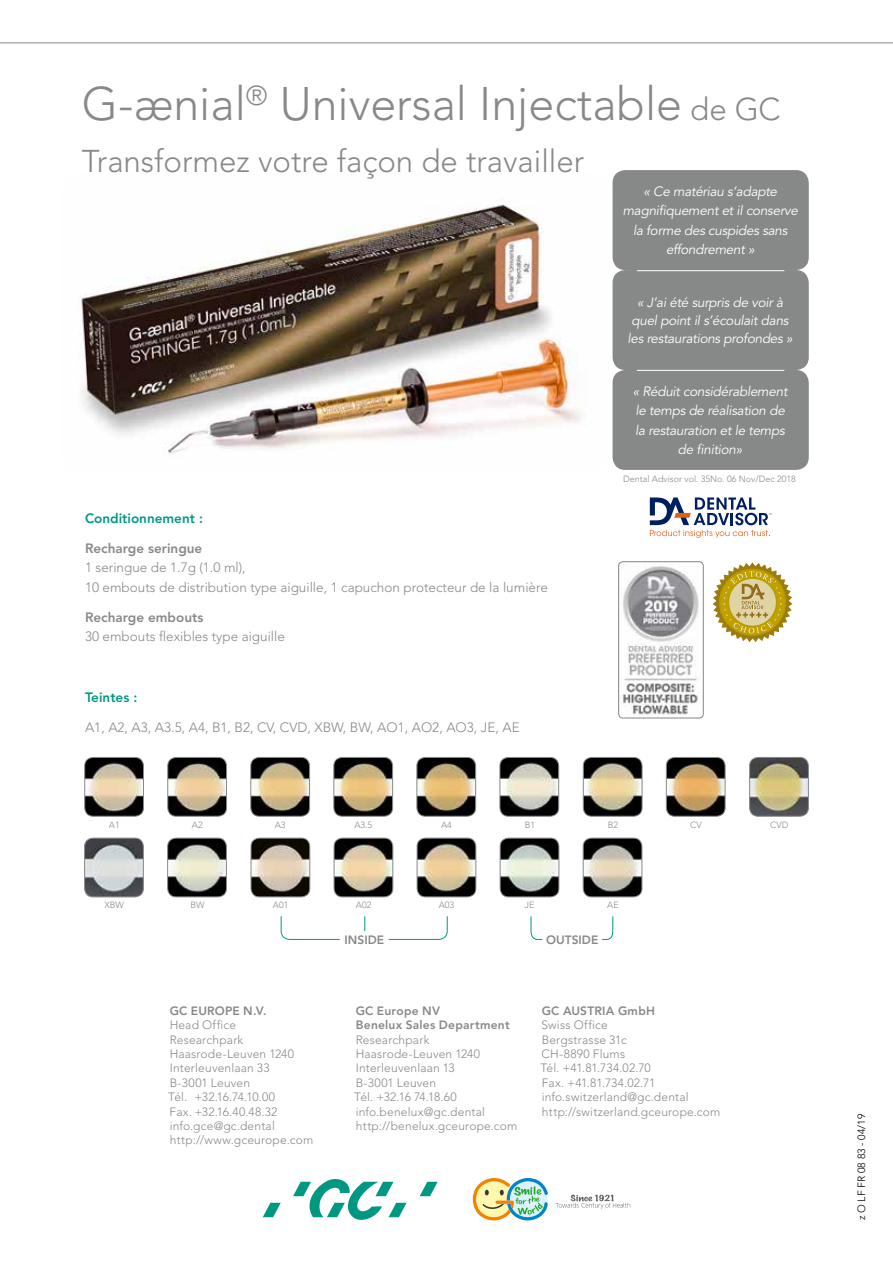
<style>
.page{position:relative;width:893px;height:1263px;background:#fff}
.page>*{position:absolute;margin:0;border:0;box-sizing:border-box;transform-origin:0 0}
.t1{font:300 46.65px "Avenir";color:#878988}
.t2{font:300 31.2px "Avenir";color:#878988}
.t3{font:italic 13.5px/19.5px "Avenir";letter-spacing:-.02em;color:#fff;text-align:center}
.t4{font:300 13.5px/19.5px "Avenir";color:#878988}
.t5{font:800 13.5px "Avenir";color:#878988}
.t6{font:800 13.5px "Avenir";color:#009880}
.t7{font:300 12px/14.4px "Avenir LT Std";letter-spacing:.02em;color:#878988}
.t8{font:800 12px/14.4px "Avenir LT Std";letter-spacing:.02em;color:#878988}
.t9{font:800 12px "Avenir";color:#878988}
.t10{font:300 10.5px "Avenir LT Std";color:#000}
.t11{font:300 9px "Avenir";color:#878988}
.s1{font-family:"Avenir LT Std";font-size:31.2px}
</style>
<div class="page">
<div style="left:613px;top:170px;width:196px;height:100px;background:#878988;border-radius:13px"></div>
<div style="left:613px;top:270px;width:196px;height:100px;background:#878988;border-radius:13px"></div>
<div style="left:613px;top:370px;width:196px;height:100px;background:#878988;border-radius:13px"></div>
<hr style="left:637px;top:370px;width:147px;height:1px;background:#fff">
<hr style="left:637px;top:270px;width:147px;height:1px;background:#fff">
<svg style="left:650px;top:497px;width:121px;height:41px"></svg>
<hr style="left:0;top:43px;width:893px;height:1px;background:#878988">
<img style="left:81px;top:204px;width:501px;height:250px">
<svg style="left:473px;top:1178px;width:75px;height:42px;background:#c2d1af"></svg>
<svg style="left:555px;top:1194px;width:75px;height:15px"></svg>
<svg style="left:263px;top:1203px;width:18px;height:14px"></svg>
<svg style="left:420px;top:1182px;width:18px;height:14px"></svg>
<svg style="left:293px;top:1179px;width:114px;height:41px"></svg>
<img style="left:85px;top:757px;width:58px;height:59px">
<div style="left:84px;top:757px;width:60px;height:60px;border:1px solid #878988;border-radius:9px"></div>
<img style="left:168px;top:757px;width:59px;height:59px">
<div style="left:167px;top:757px;width:60px;height:60px;border:1px solid #878988;border-radius:9px"></div>
<img style="left:251px;top:757px;width:59px;height:59px">
<div style="left:250px;top:757px;width:60px;height:60px;border:1px solid #878988;border-radius:9px"></div>
<img style="left:334px;top:757px;width:59px;height:59px">
<div style="left:333px;top:757px;width:60px;height:60px;border:1px solid #878988;border-radius:9px"></div>
<img style="left:418px;top:757px;width:58px;height:59px">
<div style="left:416px;top:757px;width:60px;height:60px;border:1px solid #878988;border-radius:9px"></div>
<img style="left:500px;top:757px;width:59px;height:59px">
<div style="left:500px;top:757px;width:59px;height:60px;border:1px solid #878988;border-radius:9px"></div>
<img style="left:334px;top:838px;width:59px;height:59px">
<div style="left:334px;top:838px;width:59px;height:59px;border:1px solid #878988;border-radius:9px"></div>
<img style="left:251px;top:838px;width:59px;height:59px">
<div style="left:251px;top:838px;width:59px;height:59px;border:1px solid #878988;border-radius:9px"></div>
<img style="left:417px;top:838px;width:59px;height:59px">
<div style="left:417px;top:838px;width:59px;height:59px;border:1px solid #878988;border-radius:9px"></div>
<img style="left:500px;top:838px;width:59px;height:59px">
<div style="left:500px;top:838px;width:59px;height:59px;border:1px solid #878988;border-radius:9px"></div>
<img style="left:583px;top:838px;width:59px;height:59px">
<div style="left:583px;top:838px;width:59px;height:59px;border:1px solid #878988;border-radius:9px"></div>
<img style="left:85px;top:838px;width:58px;height:59px">
<div style="left:84px;top:838px;width:60px;height:59px;border:1px solid #878988;border-radius:9px"></div>
<img style="left:583px;top:757px;width:59px;height:59px">
<div style="left:583px;top:757px;width:59px;height:60px;border:1px solid #878988;border-radius:9px"></div>
<img style="left:666px;top:757px;width:59px;height:59px">
<div style="left:666px;top:757px;width:59px;height:60px;border:1px solid #878988;border-radius:9px"></div>
<img style="left:168px;top:838px;width:58px;height:59px">
<div style="left:167px;top:838px;width:60px;height:59px;border:1px solid #878988;border-radius:9px"></div>
<img style="left:750px;top:757px;width:58px;height:58px">
<div style="left:749px;top:757px;width:60px;height:60px;border:1px solid #878988;border-radius:9px"></div>
<svg style="left:388px;top:916px;width:60px;height:24px"></svg>
<svg style="left:602px;top:916px;width:11px;height:24px"></svg>
<svg style="left:280px;top:916px;width:60px;height:24px"></svg>
<svg style="left:530px;top:916px;width:13px;height:24px"></svg>
<svg style="left:364px;top:916px;width:1px;height:15px"></svg>
<svg style="left:713px;top:562px;width:79px;height:80px"></svg>
<img style="left:619px;top:562px;width:84px;height:156px">
<div style="left:618px;top:561px;width:85px;height:157px;border:1px solid #878988;border-radius:4px"></div>
<h1 class="t1" style="left:82px;top:77px;width:700px">G-ænial<sup>®</sup> Universal Injectable <span class="s1">de GC</span></h1>
<h2 class="t2" style="left:82px;top:143px;width:504px">Transformez votre façon de travailler</h2>
<p class="t3" style="left:623px;top:182px;width:177px">« Ce matériau s’adapte magnifiquement et il conserve la forme des cuspides sans effondrement »</p>
<p class="t3" style="left:627px;top:294px;width:167px;line-height:18px">« J’ai été surpris de voir à quel point il s’écoulait dans les restaurations profondes »</p>
<p class="t3" style="left:633px;top:382px;width:156px">« Réduit considérablement le temps de réalisation de la restauration et le temps de finition»</p>
<p class="t6" style="left:85px;top:510px;width:119px">Conditionnement :</p>
<p class="t5" style="left:85px;top:540px;width:119px">Recharge seringue</p>
<p class="t4" style="left:85px;top:558px;width:464px">1 seringue de 1.7g (1.0 ml),<br>10 embouts de distribution type aiguille, 1 capuchon protecteur de la lumière</p>
<p class="t5" style="left:85px;top:609px;width:120px">Recharge embouts</p>
<p class="t4" style="left:85px;top:627px;width:201px">30 embouts flexibles type aiguille</p>
<p class="t6" style="left:85px;top:689px;width:54px">Teintes :</p>
<p class="t4" style="left:85px;top:717px;width:436px">A1, A2, A3, A3.5, A4, B1, B2, CV, CVD, XBW, BW, AO1, AO2, AO3, JE, AE</p>
<p class="t11" style="left:623px;top:474px;width:174px">Dental Advisor vol. 35No. 06 Nov/Dec 2018</p>
<p class="t11" style="left:192px;top:819px;width:12px">A2</p>
<p class="t11" style="left:690px;top:819px;width:13px">CV</p>
<p class="t11" style="left:275px;top:819px;width:12px">A3</p>
<p class="t11" style="left:770px;top:819px;width:20px">CVD</p>
<p class="t11" style="left:109px;top:819px;width:12px">A1</p>
<p class="t11" style="left:608px;top:819px;width:12px">B2</p>
<p class="t11" style="left:354px;top:819px;width:19px">A3.5</p>
<p class="t11" style="left:441px;top:819px;width:12px">A4</p>
<p class="t11" style="left:525px;top:819px;width:12px">B1</p>
<p class="t11" style="left:273px;top:900px;width:17px">A01</p>
<p class="t11" style="left:356px;top:900px;width:17px">A02</p>
<p class="t11" style="left:439px;top:900px;width:17px">A03</p>
<p class="t11" style="left:104px;top:900px;width:21px">XBW</p>
<p class="t11" style="left:525px;top:900px;width:11px">JE</p>
<p class="t11" style="left:190px;top:900px;width:16px">BW</p>
<p class="t11" style="left:607px;top:900px;width:13px">AE</p>
<p class="t8" style="left:170px;top:1003px;width:98px">GC EUROPE N.V.</p>
<p class="t7" style="left:168px;top:1018px;width:147px">Head Office<br>Researchpark<br>Haasrode-Leuven 1240<br>Interleuvenlaan 33<br>B-3001 Leuven<br>Tél. +32.16.74.10.00<br>Fax. +32.16.40.48.32 info.gce@gc.dental http://www.gceurope.com</p>
<p class="t9" style="left:345px;top:933px;width:41px">INSIDE</p>
<p class="t9" style="left:546px;top:933px;width:54px">OUTSIDE</p>
<p class="t8" style="left:356px;top:1003px;width:155px">GC Europe NV<br>Benelux Sales Department</p>
<p class="t7" style="left:354px;top:1032px;width:165px">Researchpark<br>Haasrode-Leuven 1240<br>Interleuvenlaan 13<br>B-3001 Leuven<br>Tél. +32.16 74.18.60 info.benelux@gc.dental http://benelux.gceurope.com</p>
<p class="t8" style="left:542px;top:1003px;width:115px">GC AUSTRIA GmbH</p>
<p class="t7" style="left:540px;top:1018px;width:182px">Swiss Office<br>Bergstrasse 31c<br>CH-8890 Flums<br>Tél. +41.81.734.02.70<br>Fax. +41.81.734.02.71 info.switzerland@gc.dental http://switzerland.gceurope.com</p>
<p class="t10" style="left:855px;top:1220px;width:108px;rotate:-90deg">z O LF FR 08 83 - 04/19</p>
</div>
